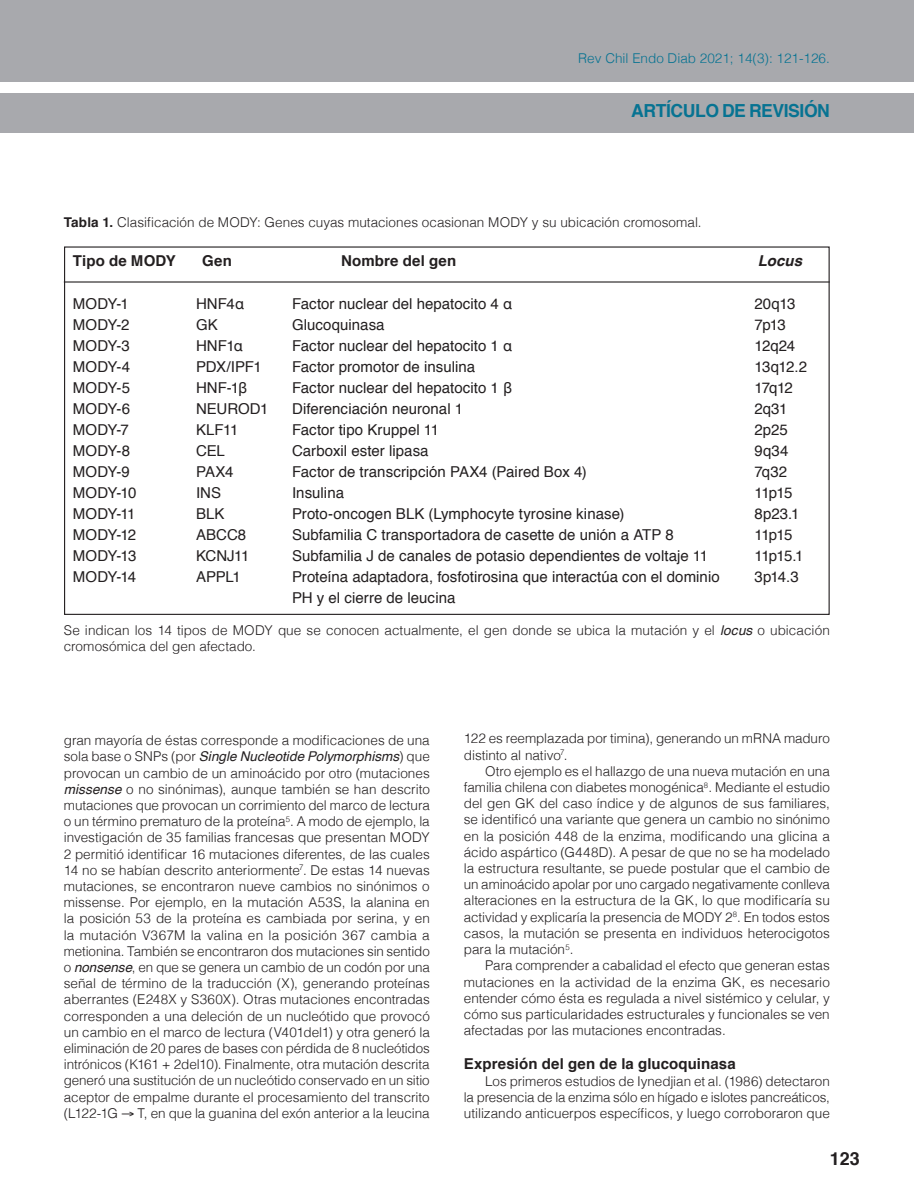
<style>
.page{position:relative;width:915px;height:1191px;background:#fff}
.page>*{position:absolute;margin:0;border:0;box-sizing:border-box;transform-origin:0 0}
.t1{font:700 18px "Helvetica";letter-spacing:-.025em;color:#077392}
.t2{font:700 18px "Helvetica";color:#231f20}
.Lista_tabulada{font:15px "Helvetica";color:#231f20}
.Sub_titulos_1{font:700 15px "Helvetica";letter-spacing:.01em;color:#231f20}
.Lista_tabulada-2{font:700 15px "Helvetica";letter-spacing:.01em;color:#231f20}
.Lista_tabulada-3{font:italic 700 15px "Helvetica";letter-spacing:.005em;color:#231f20}
.Texto{font:300 13.5px/16.2px "Helvetica";color:#231f20;text-align:justify}
.t3{font:300 13.5px "Helvetica";color:#077392}
.s1{font-weight:700}
.s2{font-weight:400;font-style:italic}
</style>
<div class="page">
<div style="left:0;top:0;width:913px;height:81px;background:#a8a9ad"></div>
<div style="left:0;top:93px;width:913px;height:40px;background:#a8a9ad"></div>
<hr style="left:64px;top:281px;width:765px;height:1px;background:#231f20">
<p class="t3" style="left:578px;top:46px;width:253px">Rev Chil Endo Diab 2021; 14(3): 121-126.</p>
<h1 class="t1" style="left:631px;top:96px;width:200px">ARTÍCULO DE REVISIÓN</h1>
<p class="Texto" style="left:64px;top:213px;width:639px"><span class="s1">Tabla 1.</span> Clasificación de MODY: Genes cuyas mutaciones ocasionan MODY y su ubicación cromosomal.</p>
<p class="Lista_tabulada-2" style="left:73px;top:249px;width:104px">Tipo de MODY</p>
<p class="Lista_tabulada-2" style="left:202px;top:249px;width:31px">Gen</p>
<p class="Lista_tabulada-2" style="left:341px;top:249px;width:116px">Nombre del gen</p>
<p class="Lista_tabulada-3" style="left:757px;top:248px;width:46px">Locus</p>
<p class="Lista_tabulada" style="left:73px;top:292px;width:57px">MODY-1</p>
<p class="Lista_tabulada" style="left:196px;top:292px;width:50px">HNF4α</p>
<p class="Lista_tabulada" style="left:292px;top:292px;width:221px">Factor nuclear del hepatocito 4 α</p>
<p class="Lista_tabulada" style="left:754px;top:292px;width:42px">20q13</p>
<p class="Lista_tabulada" style="left:73px;top:313px;width:58px">MODY-2</p>
<p class="Lista_tabulada" style="left:196px;top:313px;width:23px">GK</p>
<p class="Lista_tabulada" style="left:292px;top:313px;width:94px">Glucoquinasa</p>
<p class="Lista_tabulada" style="left:754px;top:313px;width:33px">7p13</p>
<p class="Lista_tabulada" style="left:73px;top:334px;width:59px">MODY-3</p>
<p class="Lista_tabulada" style="left:196px;top:334px;width:49px">HNF1α</p>
<p class="Lista_tabulada" style="left:292px;top:334px;width:221px">Factor nuclear del hepatocito 1 α</p>
<p class="Lista_tabulada" style="left:754px;top:334px;width:42px">12q24</p>
<p class="Lista_tabulada" style="left:73px;top:355px;width:59px">MODY-4</p>
<p class="Lista_tabulada" style="left:196px;top:355px;width:67px">PDX/IPF1</p>
<p class="Lista_tabulada" style="left:292px;top:355px;width:184px">Factor promotor de insulina</p>
<p class="Lista_tabulada" style="left:754px;top:355px;width:54px">13q12.2</p>
<p class="Lista_tabulada" style="left:73px;top:376px;width:59px">MODY-5</p>
<p class="Lista_tabulada" style="left:196px;top:376px;width:53px">HNF-1β</p>
<p class="Lista_tabulada" style="left:292px;top:376px;width:221px">Factor nuclear del hepatocito 1 β</p>
<p class="Lista_tabulada" style="left:754px;top:376px;width:40px">17q12</p>
<p class="Lista_tabulada" style="left:73px;top:397px;width:59px">MODY-6</p>
<p class="Lista_tabulada" style="left:196px;top:397px;width:74px">NEUROD1</p>
<p class="Lista_tabulada" style="left:292px;top:397px;width:172px">Diferenciación neuronal 1</p>
<p class="Lista_tabulada" style="left:754px;top:397px;width:34px">2q31</p>
<p class="Lista_tabulada" style="left:73px;top:418px;width:57px">MODY-7</p>
<p class="Lista_tabulada" style="left:196px;top:418px;width:44px">KLF11</p>
<p class="Lista_tabulada" style="left:292px;top:418px;width:148px">Factor tipo Kruppel 11</p>
<p class="Lista_tabulada" style="left:754px;top:418px;width:35px">2p25</p>
<p class="Lista_tabulada" style="left:73px;top:439px;width:59px">MODY-8</p>
<p class="Lista_tabulada" style="left:196px;top:439px;width:30px">CEL</p>
<p class="Lista_tabulada" style="left:292px;top:439px;width:138px">Carboxil ester lipasa</p>
<p class="Lista_tabulada" style="left:754px;top:439px;width:35px">9q34</p>
<p class="Lista_tabulada" style="left:73px;top:460px;width:59px">MODY-9</p>
<p class="Lista_tabulada" style="left:196px;top:460px;width:39px">PAX4</p>
<p class="Lista_tabulada" style="left:292px;top:460px;width:296px">Factor de transcripción PAX4 (Paired Box 4)</p>
<p class="Lista_tabulada" style="left:754px;top:460px;width:34px">7q32</p>
<p class="Lista_tabulada" style="left:73px;top:481px;width:65px">MODY-10</p>
<p class="Lista_tabulada" style="left:196px;top:481px;width:27px">INS</p>
<p class="Lista_tabulada" style="left:292px;top:481px;width:53px">Insulina</p>
<p class="Lista_tabulada" style="left:754px;top:481px;width:39px">11p15</p>
<p class="Lista_tabulada" style="left:73px;top:502px;width:64px">MODY-11</p>
<p class="Lista_tabulada" style="left:196px;top:502px;width:30px">BLK</p>
<p class="Lista_tabulada" style="left:292px;top:502px;width:334px">Proto-oncogen BLK (Lymphocyte tyrosine kinase)</p>
<p class="Lista_tabulada" style="left:754px;top:502px;width:46px">8p23.1</p>
<p class="Lista_tabulada" style="left:73px;top:523px;width:65px">MODY-12</p>
<p class="Lista_tabulada" style="left:196px;top:523px;width:52px">ABCC8</p>
<p class="Lista_tabulada" style="left:292px;top:523px;width:383px">Subfamilia C transportadora de casette de unión a ATP 8</p>
<p class="Lista_tabulada" style="left:754px;top:523px;width:39px">11p15</p>
<p class="Lista_tabulada" style="left:73px;top:544px;width:65px">MODY-13</p>
<p class="Lista_tabulada" style="left:196px;top:544px;width:55px">KCNJ11</p>
<p class="Lista_tabulada" style="left:292px;top:544px;width:417px">Subfamilia J de canales de potasio dependientes de voltaje 11</p>
<p class="Lista_tabulada" style="left:754px;top:544px;width:50px">11p15.1</p>
<p class="Lista_tabulada" style="left:73px;top:565px;width:65px">MODY-14</p>
<p class="Lista_tabulada" style="left:196px;top:565px;width:46px">APPL1</p>
<p class="Lista_tabulada" style="left:292px;top:565px;width:429px">Proteína adaptadora, fosfotirosina que interactúa con el dominio</p>
<p class="Lista_tabulada" style="left:754px;top:565px;width:46px">3p14.3</p>
<p class="Lista_tabulada" style="left:292px;top:586px;width:165px">PH y el cierre de leucina</p>
<p class="Texto" style="left:64px;top:621px;width:767px">Se indican los 14 tipos de MODY que se conocen actualmente, el gen donde se ubica la mutación y el <span class="s2">locus</span> o ubicación cromosómica del gen afectado.</p>
<p class="Texto" style="left:64px;top:731px;width:367px">gran mayoría de éstas corresponde a modificaciones de una sola base o SNPs (por <span class="s2">Single Nucleotide Polymorphisms</span>) que provocan un cambio de un aminoácido por otro (mutaciones <span class="s2">missense</span> o no sinónimas), aunque también se han descrito mutaciones que provocan un corrimiento del marco de lectura o un término prematuro de la proteína<sup>5</sup>. A modo de ejemplo, la investigación de 35 familias francesas que presentan MODY 2 permitió identificar 16 mutaciones diferentes, de las cuales 14 no se habían descrito anteriormente<sup>7</sup>. De estas 14 nuevas mutaciones, se encontraron nueve cambios no sinónimos o missense. Por ejemplo, en la mutación A53S, la alanina en la posición 53 de la proteína es cambiada por serina, y en la mutación V367M la valina en la posición 367 cambia a metionina. También se encontraron dos mutaciones sin sentido o <span class="s2">nonsense</span>, en que se genera un cambio de un codón por una señal de término de la traducción (X), generando proteínas aberrantes (E248X y S360X). Otras mutaciones encontradas corresponden a una deleción de un nucleótido que provocó un cambio en el marco de lectura (V401del1) y otra generó la eliminación de 20 pares de bases con pérdida de 8 nucleótidos intrónicos (K161 + 2del10). Finalmente, otra mutación descrita generó una sustitución de un nucleótido conservado en un sitio aceptor de empalme durante el procesamiento del transcrito (L122-1G → T, en que la guanina del exón anterior a la leucina</p>
<p class="Texto" style="left:463px;top:729px;width:367px">122 es reemplazada por timina), generando un mRNA maduro distinto al nativo<sup>7</sup>.</p>
<p class="Texto" style="left:463px;top:762px;width:367px;text-indent:21px">Otro ejemplo es el hallazgo de una nueva mutación en una familia chilena con diabetes monogénica<sup>8</sup>. Mediante el estudio del gen GK del caso índice y de algunos de sus familiares, se identificó una variante que genera un cambio no sinónimo en la posición 448 de la enzima, modificando una glicina a ácido aspártico (G448D). A pesar de que no se ha modelado la estructura resultante, se puede postular que el cambio de un aminoácido apolar por uno cargado negativamente conlleva alteraciones en la estructura de la GK, lo que modificaría su actividad y explicaría la presencia de MODY 2<sup>8</sup>. En todos estos casos, la mutación se presenta en individuos heterocigotos para la mutación<sup>5</sup>.</p>
<p class="Texto" style="left:463px;top:956px;width:367px;text-indent:21px">Para comprender a cabalidad el efecto que generan estas mutaciones en la actividad de la enzima GK, es necesario entender cómo ésta es regulada a nivel sistémico y celular, y cómo sus particularidades estructurales y funcionales se ven afectadas por las mutaciones encontradas.</p>
<p class="Sub_titulos_1" style="left:463px;top:1052px;width:273px">Expresión del gen de la glucoquinasa</p>
<p class="Texto" style="left:463px;top:1071px;width:367px;text-indent:21px">Los primeros estudios de Iynedjian et al. (1986) detectaron la presencia de la enzima sólo en hígado e islotes pancreáticos, utilizando anticuerpos específicos, y luego corroboraron que</p>
<h1 class="t2" style="left:829px;top:1144px;width:31px">123</h1>
</div>
